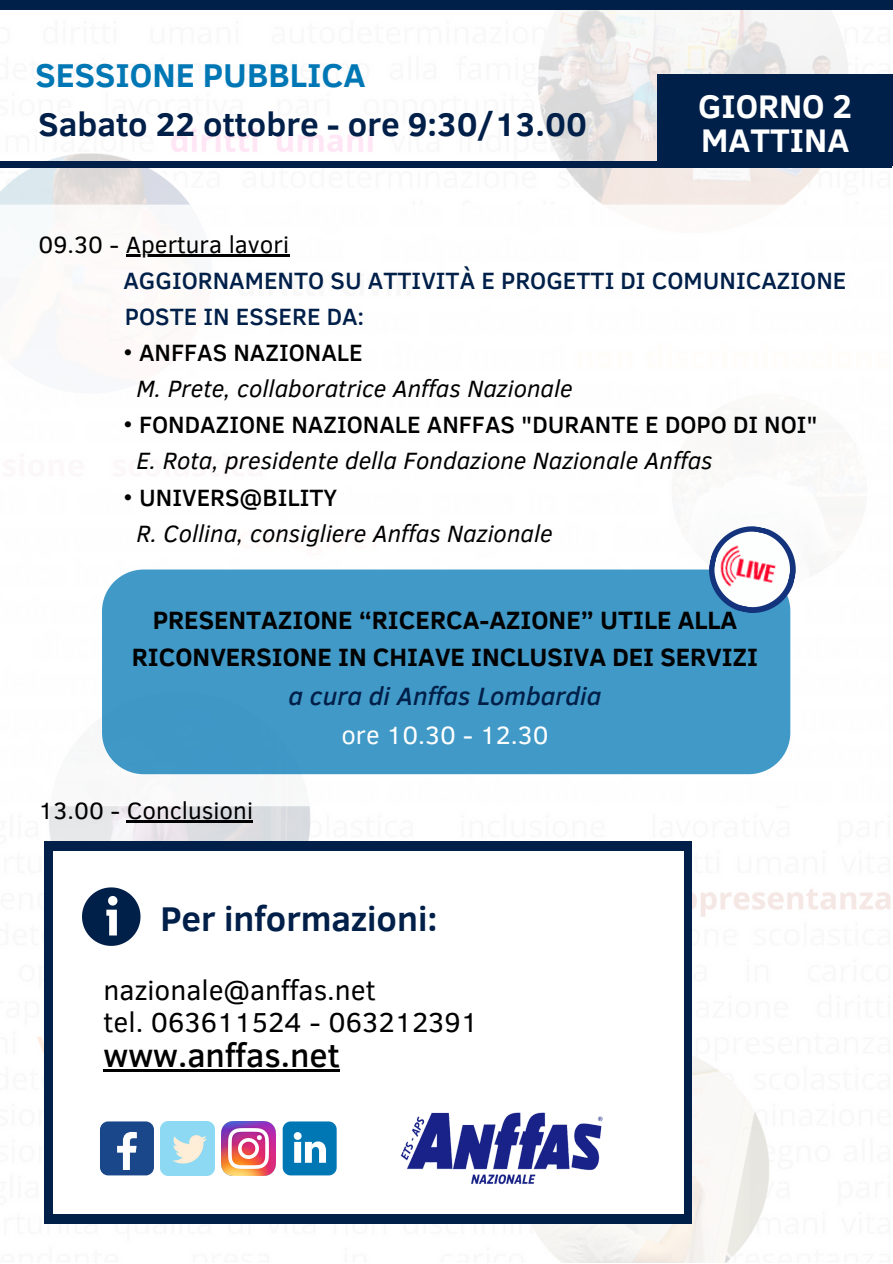
<style>
.page{position:relative;width:893px;height:1264px;background:#fff}
.page>*{position:absolute;margin:0;border:0;box-sizing:border-box;transform-origin:0 0}
.t1{font:700 35.25px "Clear Sans";color:#001f49}
.t2{font:700 33.75px "Clear Sans";color:#0077b5}
.t3{font:700 33.6px "Clear Sans";color:#001f49}
.t4{font:700 33.6px/33.6px "Clear Sans";color:#fff}
.t5{font:500 33.45px "Clear Sans";color:#000}
.t6{font:28.05px/32px "Clear Sans";color:#000}
.t7{font:700 25.65px/37px "Clear Sans";color:#000;text-align:center}
.t8{font:italic 500 25.65px "Clear Sans";color:#001f49}
.t9{font:25.65px "Clear Sans";color:#fff}
.t10{font:italic 24.15px/36.2px "Clear Sans";color:#000}
.t11{font:500 24.15px/36.2px "Clear Sans";color:#001f49}
.t12{font:24.15px "Clear Sans";color:#000}
.s1{font-style:normal}
.s2{font-weight:500;font-style:normal}
</style>
<div class="page">
<img style="left:0;top:10px;width:892px;height:1252px">
<div style="left:45px;top:841px;width:647px;height:382px;background:#001f49"></div>
<div style="left:53px;top:851px;width:631px;height:362px;background:#fff"></div>
<svg style="left:82px;top:887px;width:58px;height:58px"></svg>
<img style="left:221px;top:1121px;width:54px;height:54px">
<div style="left:100px;top:1121px;width:54px;height:54px;background:#1a4789;border-radius:8px"></div>
<svg style="left:117px;top:1131px;width:20px;height:38px"></svg>
<img style="left:160px;top:1121px;width:54px;height:54px">
<svg style="left:283px;top:1121px;width:53px;height:54px"></svg>
<svg style="left:0;top:204px;width:892px;height:602px"></svg>
<div style="left:0;top:0;width:892px;height:10px;background:#001f49"></div>
<img style="left:400px;top:1112px;width:203px;height:73px">
<div style="left:102px;top:569px;width:688px;height:205px;background:#4099c7"></div>
<hr style="left:126px;top:254px;width:163px;height:2px;background:#000">
<hr style="left:127px;top:820px;width:126px;height:2px;background:#000">
<hr style="left:104px;top:1068px;width:235px;height:3px;background:#000">
<div style="left:0;top:161px;width:891px;height:7px;background:#001f49"></div>
<div style="left:657px;top:74px;width:235px;height:91px;background:#001f49"></div>
<svg style="left:701px;top:518px;width:102px;height:103px"></svg>
<img style="left:708px;top:540px;width:87px;height:60px">
<h2 class="t2" style="left:36px;top:51px;width:331px">SESSIONE PUBBLICA</h2>
<h3 class="t3" style="left:39px;top:100px;width:550px">Sabato 22 ottobre - ore 9:30/13.00</h3>
<h3 class="t4" style="left:698px;top:88px;width:155px">GIORNO 2<br>MATTINA</h3>
<p class="t12" style="left:39px;top:227px;width:252px">09.30 - Apertura lavori</p>
<p class="t11" style="left:123px;top:261px;width:724px">AGGIORNAMENTO SU ATTIVITÀ E PROGETTI DI COMUNICAZIONE<br>POSTE IN ESSERE DA:</p>
<p class="t10" style="left:136px;top:333px;width:437px;text-indent:-13px"><span class="s1">•</span> <span class="s2">ANFFAS NAZIONALE<br></span>M. Prete, collaboratrice Anffas Nazionale</p>
<p class="t10" style="left:136px;top:405px;width:682px;text-indent:-13px"><span class="s1">•</span> <span class="s2">FONDAZIONE NAZIONALE ANFFAS "DURANTE E DOPO DI NOI"<br></span>E. Rota, presidente della Fondazione Nazionale Anffas</p>
<p class="t10" style="left:136px;top:478px;width:418px;text-indent:-13px"><span class="s1">•</span> <span class="s2">UNIVERS@BILITY<br></span>R. Collina, consigliere Anffas Nazionale</p>
<p class="t7" style="left:132px;top:600px;width:627px">PRESENTAZIONE “RICERCA-AZIONE” UTILE ALLA<br>RICONVERSIONE IN CHIAVE INCLUSIVA DEI SERVIZI</p>
<p class="t8" style="left:288px;top:677px;width:314px">a cura di Anffas Lombardia</p>
<p class="t9" style="left:341px;top:716px;width:209px">ore 10.30 - 12.30</p>
<p class="t12" style="left:39px;top:793px;width:216px">13.00 - Conclusioni</p>
<h1 class="t1" style="left:160px;top:892px;width:279px">Per informazioni:</h1>
<p class="t6" style="left:104px;top:972px;width:376px">nazionale@anffas.net<br>tel. 063611524 - 063212391</p>
<h3 class="t5" style="left:104px;top:1030px;width:237px">www.anffas.net</h3>
</div>
